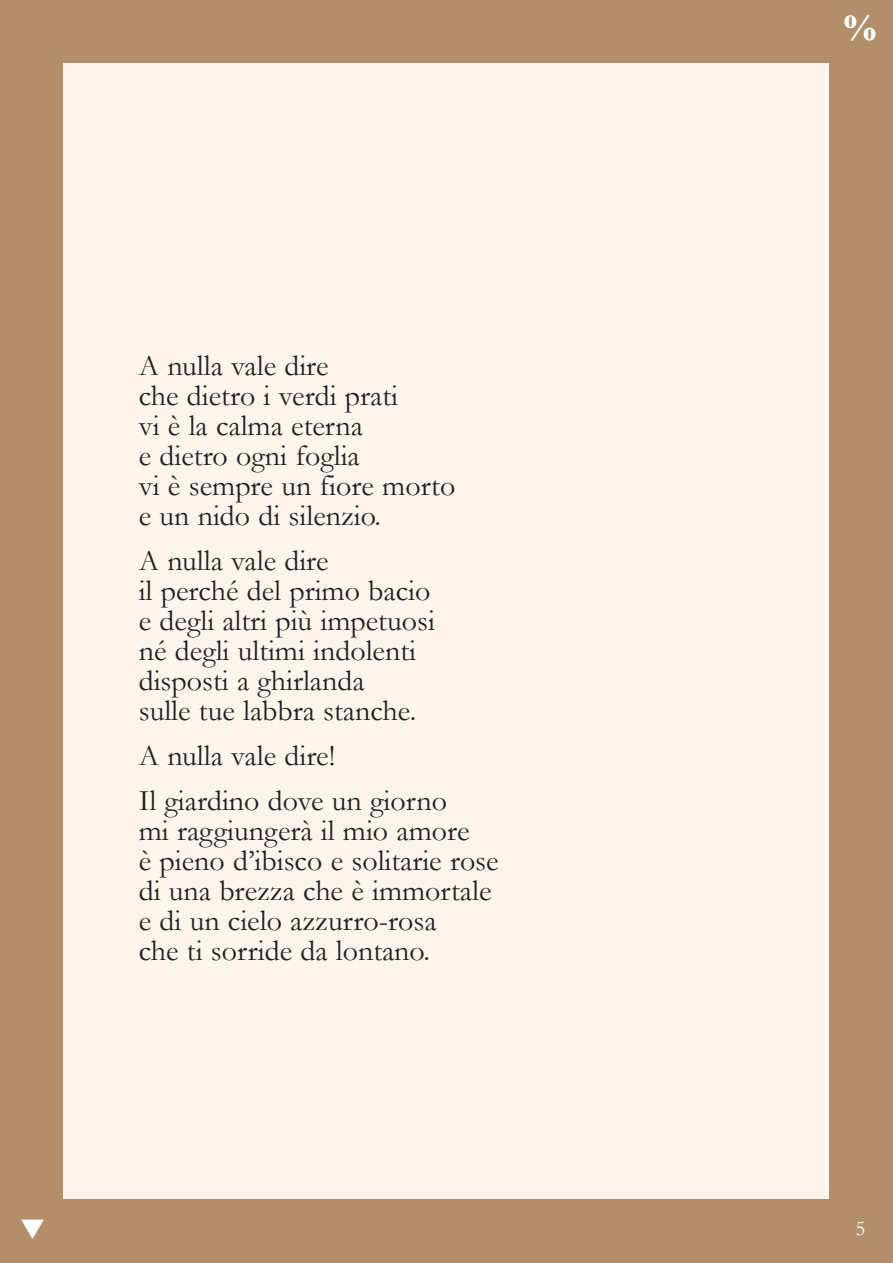
<style>
.page{position:relative;width:893px;height:1263px;background:#b28f6a}
.page>*{position:absolute;margin:0;border:0;box-sizing:border-box;transform-origin:0 0}
.t1{font:700 36px "Times New Roman";color:#fff}
.t2{font:30px/30px "Garamond";color:#231f20}
.t3{font:21px "Garamond";color:#fff}
</style>
<div class="page">
<div style="left:64px;top:64px;width:765px;height:1135px;background:#fdf5eb"></div>
<p class="t2" style="left:139px;top:351px;width:318px">A nulla vale dire<br>che dietro i verdi prati<br>vi è la calma eterna<br>e dietro ogni foglia<br>vi è sempre un fiore morto e un nido di silenzio.</p>
<p class="t2" style="left:139px;top:546px;width:298px">A nulla vale dire<br>il perché del primo bacio e degli altri più impetuosi né degli ultimi indolenti disposti a ghirlanda<br>sulle tue labbra stanche.</p>
<p class="t2" style="left:139px;top:733px;width:310px;line-height:45px">A nulla vale dire!<br>Il giardino dove un giorno</p>
<p class="t2" style="left:139px;top:816px;width:361px">mi raggiungerà il mio amore<br>è pieno d’ibisco e solitarie rose di una brezza che è immortale e di un cielo azzurro-rosa<br>che ti sorride da lontano.</p>
<p class="t1" style="left:842px;top:8px;width:37px">%</p>
<p class="t3" style="left:855px;top:1217px;width:11px">5</p>
</div>
